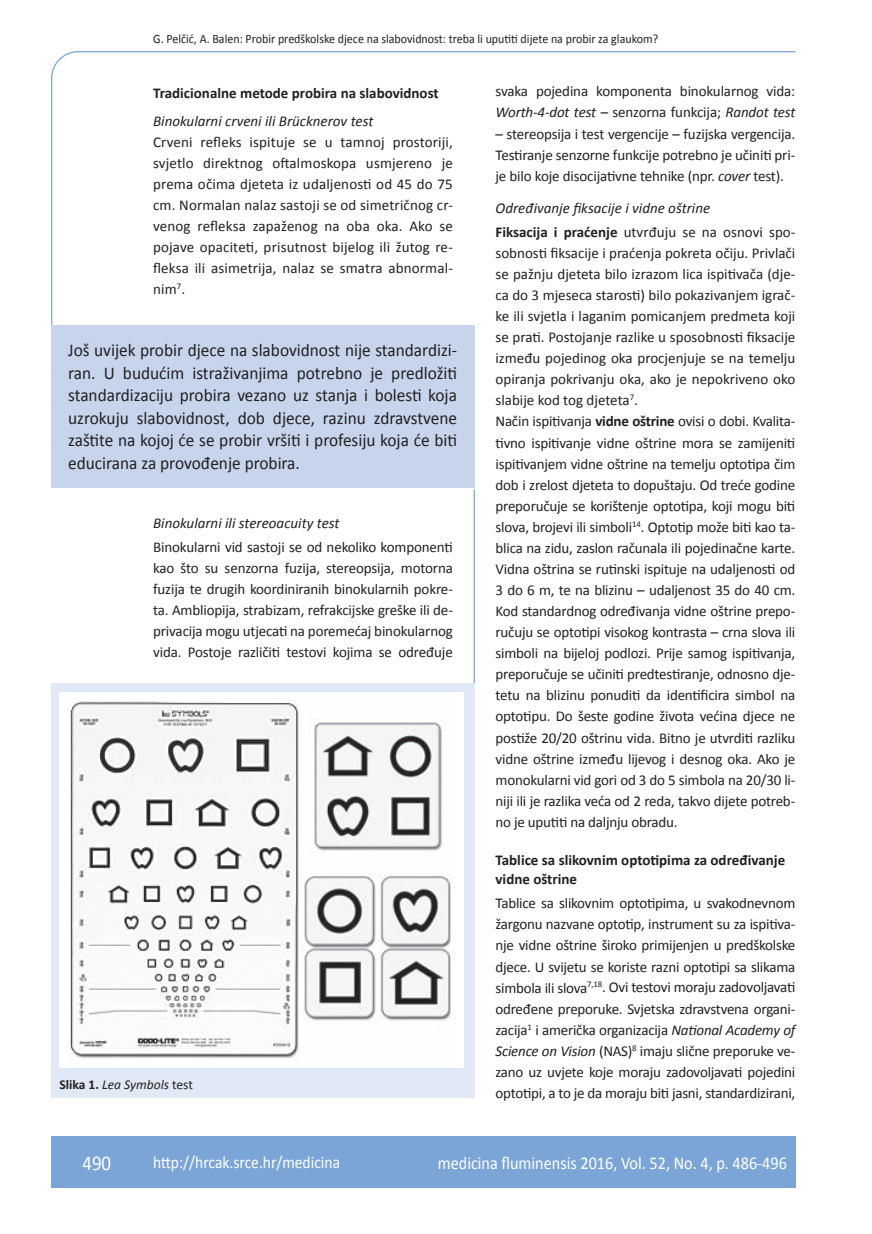
<style>
.page{position:relative;width:872px;height:1234px;background:#fff}
.page>*{position:absolute;margin:0;border:0;box-sizing:border-box;transform-origin:0 0}
.t1{font:21px "Calibri";color:#fff;scale:.9 1}
.t2{font:18px/22.5px "Calibri";color:#231f20;text-align:justify;scale:.96 1}
.t3{font:18px "Calibri";color:#fff;scale:.9 1}
.t4{font:17.25px "Calibri";color:#fff;scale:.9 1}
.t5{font:15px/21px "Calibri";letter-spacing:-.015em;color:#231f20;text-align:justify}
.t6{font:italic 15px/23.9px "Calibri";color:#231f20}
.t7{font:700 15px/19.5px "Calibri";color:#231f20}
.t8{font:italic 13.5px "Calibri";color:#231f20}
.t9{font:12.75px "Calibri";color:#231f20;scale:.94 1}
.s1{font-weight:700;font-style:normal}
.s2{font-style:normal}
.s3{font-style:italic}
.s4{font-weight:700}
</style>
<div class="page">
<svg style="left:51px;top:51px;width:745px;height:275px"></svg>
<hr style="left:473px;top:489px;width:2px;height:194px;background:#7ca5d7">
<div style="left:51px;top:1135px;width:744px;height:51px;background:#7ca5d7"></div>
<div style="left:51px;top:325px;width:423px;height:163px;background:#c6d5ec"></div>
<div style="left:51px;top:683px;width:423px;height:414px;background:#e1e9f6"></div>
<div style="left:60px;top:692px;width:403px;height:375px;background:#fff"></div>
<img style="left:70px;top:698px;width:385px;height:360px">
<p class="t9" style="left:153px;top:30px;width:539px">G. Pelčić, A. Balen: Probir predškolske djece na slabovidnost: treba li uputiti dijete na probir za glaukom?</p>
<p class="t7" style="left:153px;top:82px;width:287px">Tradicionalne metode probira na slabovidnost</p>
<p class="t6" style="left:153px;top:108px;width:222px">Binokularni crveni ili Brücknerov test</p>
<p class="t5" style="left:153px;top:131px;width:301px">Crveni refleks ispituje se u tamnoj prostoriji, svjetlo direktnog oftalmoskopa usmjereno je prema očima djeteta iz udaljenosti od 45 do 75 cm. Normalan nalaz sastoji se od simetričnog cr&shy;venog refleksa zapaženog na oba oka. Ako se pojave opaciteti, prisutnost bijelog ili žutog re&shy;fleksa ili asimetrija, nalaz se smatra abnormal&shy;nim<sup>7</sup>.</p>
<p class="t2" style="left:68px;top:338px;width:406px">Još uvijek probir djece na slabovidnost nije standardizi&shy;ran. U budućim istraživanjima potrebno je predložiti standardizaciju probira vezano uz stanja i bolesti koja uzrokuju slabovidnost, dob djece, razinu zdravstvene zaštite na kojoj će se probir vršiti i profesiju koja će biti educirana za provođenje probira.</p>
<p class="t6" style="left:153px;top:510px;width:188px">Binokularni ili stereoacuity test</p>
<p class="t5" style="left:153px;top:535px;width:301px">Binokularni vid sastoji se od nekoliko komponenti kao što su senzorna fuzija, stereopsija, motorna fuzija te drugih koordiniranih binokularnih pokre&shy;ta. Ambliopija, strabizam, refrakcijske greške ili de&shy;privacija mogu utjecati na poremećaj binokularnog vida. Postoje različiti testovi kojima se određuje</p>
<p class="t8" style="left:60px;top:1075px;width:135px"><span class="s1">Slika 1.</span> Lea Symbols <span class="s2">test</span></p>
<p class="t5" style="left:495px;top:80px;width:301px">svaka pojedina komponenta binokularnog vida:<br><span class="s3">Worth-4-dot test</span> – senzorna funkcija; <span class="s3">Randot test</span></p>
<p class="t5" style="left:495px;top:122px;width:301px">– stereopsija i test vergencije – fuzijska vergencija.<br>Testiranje senzorne funkcije potrebno je učiniti pri&shy;je bilo koje disocijativne tehnike (npr. <span class="s3">cover</span> test).</p>
<p class="t6" style="left:495px;top:195px;width:301px">Određivanje fiksacije i vidne oštrine<br><span class="s1">Fiksacija i praćenje</span> <span class="s2">utvrđuju se na osnovi spo-</span></p>
<p class="t5" style="left:495px;top:242px;width:301px;text-align:left">sobnosti fiksacije i praćenja pokreta očiju. Privlači se pažnju djeteta bilo izrazom lica ispitivača (dje&shy;ca do 3 mjeseca starosti) bilo pokazivanjem igrač&shy;ke ili svjetla i laganim pomicanjem predmeta koji se prati. Postojanje razlike u sposobnosti fiksacije između pojedinog oka procjenjuje se na temelju opiranja pokrivanju oka, ako je nepokriveno oko slabije kod tog djeteta<sup>7</sup>.<br>Način ispitivanja <span class="s4">vidne oštrine</span> ovisi o dobi. Kvalita&shy;tivno ispitivanje vidne oštrine mora se zamijeniti ispitivanjem vidne oštrine na temelju optotipa čim dob i zrelost djeteta to dopuštaju. Od treće godine preporučuje se korištenje optotipa, koji mogu biti slova, brojevi ili simboli<sup>14</sup>. Optotip može biti kao ta&shy;blica na zidu, zaslon računala ili pojedinačne karte.<br>Vidna oštrina se rutinski ispituje na udaljenosti od 3 do 6 m, te na blizinu – udaljenost 35 do 40 cm.<br>Kod standardnog određivanja vidne oštrine prepo&shy;ručuju se optotipi visokog kontrasta – crna slova ili simboli na bijeloj podlozi. Prije samog ispitivanja, preporučuje se učiniti predtestiranje, odnosno dje&shy;tetu na blizinu ponuditi da identificira simbol na optotipu. Do šeste godine života većina djece ne postiže 20/20 oštrinu vida. Bitno je utvrditi razliku vidne oštrine između lijevog i desnog oka. Ako je monokularni vid gori od 3 do 5 simbola na 20/30 li&shy;niji ili je razlika veća od 2 reda, takvo dijete potreb&shy;no je uputiti na daljnju obradu.</p>
<p class="t7" style="left:495px;top:849px;width:291px">Tablice sa slikovnim optotipima za određivanje vidne oštrine</p>
<p class="t5" style="left:495px;top:891px;width:301px">Tablice sa slikovnim optotipima, u svakodnevnom žargonu nazvane optotip, instrument su za ispitiva&shy;nje vidne oštrine široko primijenjen u predškolske djece. U svijetu se koriste razni optotipi sa slikama simbola ili slova<sup>7,18</sup>. Ovi testovi moraju zadovoljavati određene preporuke. Svjetska zdravstvena organi&shy;zacija<sup>1</sup> i američka organizacija <span class="s3">National Academy of Science on Vision</span> (NAS)<sup>8</sup> imaju slične preporuke ve&shy;zano uz uvjete koje moraju zadovoljavati pojedini optotipi, a to je da moraju biti jasni, standardizirani,</p>
<h1 class="t1" style="left:82px;top:1149px;width:33px">490</h1>
<p class="t4" style="left:153px;top:1150px;width:209px">http://hrcak.srce.hr/medicina</p>
<p class="t3" style="left:438px;top:1151px;width:389px">medicina fluminensis 2016, Vol. 52, No. 4, p. 486-496</p>
</div>
